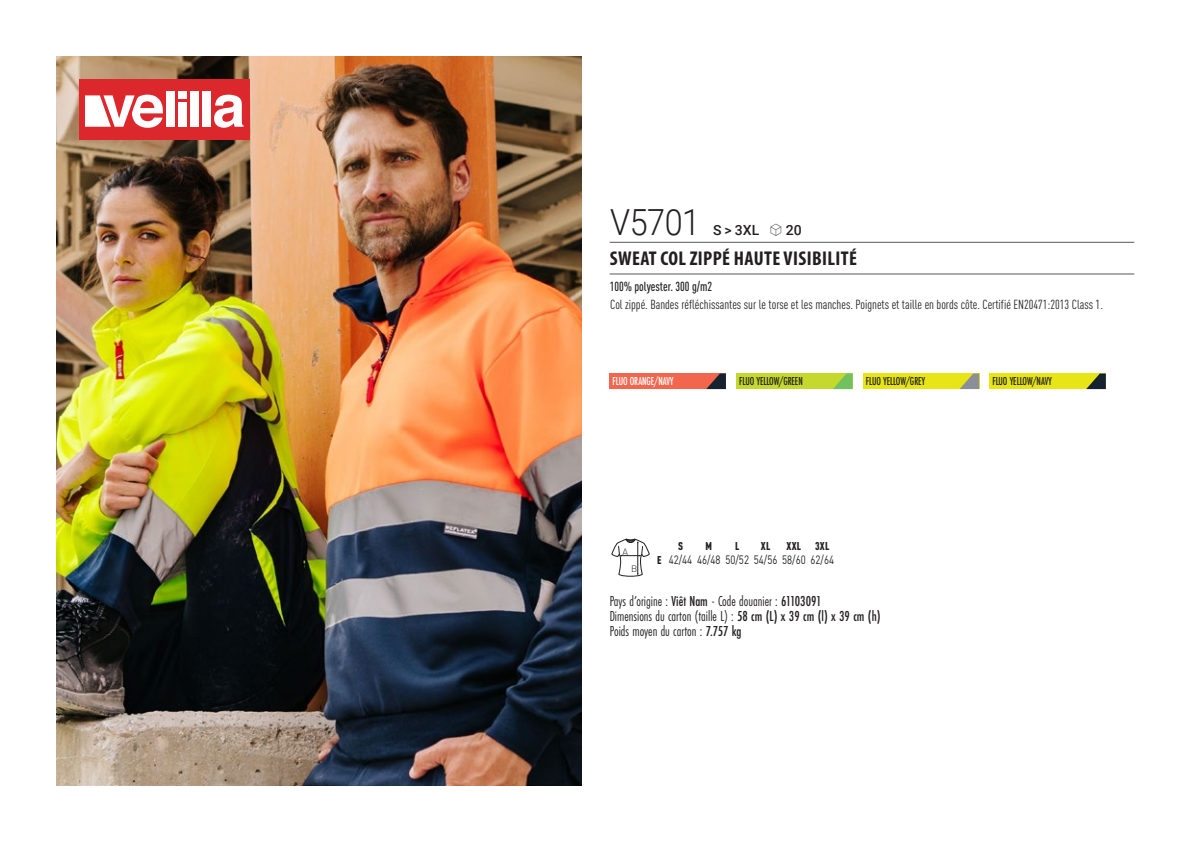
<style>
.page{position:relative;width:1191px;height:842px;background:#fff}
.page>*{position:absolute;margin:0;border:0;box-sizing:border-box;transform-origin:0 0}
.t1{font:300 36px "Roboto";letter-spacing:-.015em;color:#231f20;scale:.9 1}
.t2{font:700 condensed 20px "Myriad Pro";letter-spacing:.02em;color:#231f20}
.t3{font:15px "Futura PT Cond";color:#231f20;scale:.95 1}
.t4{font:500 14px "Roboto";color:#231f20}
.t5{font:condensed 13px "DIN Pro";color:#231f20}
.grammage_2020{font:500 condensed 13px "DIN Pro";color:#231f20;scale:.95 1}
.Coloris_nuancier_bla{font:500 12px "Futura PT Cond";letter-spacing:-.01em;color:#231f20;scale:.9 1}
._88_tailles_tab_maig{font:12px "DIN Pro";color:#231f20;scale:.8 1}
.Coloris_nuancier_bla-2{font:500 12px "Futura PT Cond";letter-spacing:-.01em;color:#fff;scale:.9 1}
._88_tailles_tab_maig-2{font:900 condensed 11.2px "DIN Pro";letter-spacing:.02em;color:#231f20;scale:.95 1}
.t6{font:300 9.2px "DIN";color:#231f20}
.s1{font-family:"Linotype Shapeshifter";font-weight:400;font-size:16px}
.s2{font-weight:900;font-stretch:condensed;font-size:11.2px}
.s3{font-weight:500}
</style>
<div class="page">
<img style="left:57px;top:57px;width:524px;height:728px">
<div style="left:79px;top:79px;width:170px;height:61px;background:#dc272d"></div>
<div style="left:166px;top:91px;width:8px;height:36px;background:#fff"></div>
<div style="left:190px;top:91px;width:8px;height:36px;background:#fff"></div>
<div style="left:202px;top:91px;width:8px;height:36px;background:#fff"></div>
<svg style="left:214px;top:95px;width:29px;height:33px"></svg>
<div style="left:178px;top:91px;width:8px;height:8px;background:#fff"></div>
<div style="left:178px;top:102px;width:8px;height:25px;background:#fff"></div>
<svg style="left:85px;top:95px;width:78px;height:33px"></svg>
<div style="left:609px;top:373px;width:117px;height:16px;background:#f2664e"></div>
<svg style="left:706px;top:373px;width:20px;height:16px"></svg>
<div style="left:736px;top:373px;width:116px;height:16px;background:#c4d82d"></div>
<svg style="left:833px;top:373px;width:19px;height:16px"></svg>
<div style="left:863px;top:373px;width:116px;height:16px;background:#e7e515"></div>
<svg style="left:960px;top:373px;width:19px;height:16px"></svg>
<div style="left:989px;top:373px;width:116px;height:16px;background:#e7e515"></div>
<svg style="left:1086px;top:373px;width:19px;height:16px"></svg>
<svg style="left:611px;top:539px;width:38px;height:37px"></svg>
<hr style="left:609px;top:242px;width:525px;height:1px;background:#57585a">
<hr style="left:609px;top:274px;width:525px;height:1px;background:#57585a">
<p class="t1" style="left:610px;top:197px;width:101px">V5701</p>
<p class="t4" style="left:713px;top:220px;width:90px">S &gt; 3XL <span class="s1">S</span> 20</p>
<p class="t2" style="left:610px;top:246px;width:249px">SWEAT COL ZIPPÉ HAUTE VISIBILITÉ</p>
<p class="grammage_2020" style="left:609px;top:277px;width:109px">100% polyester. 300 g/m2</p>
<p class="t5" style="left:610px;top:295px;width:494px">Col zippé. Bandes réfléchissantes sur le torse et les manches. Poignets et taille en bords côte. Certifié EN20471:2013 Class 1.</p>
<p class="Coloris_nuancier_bla-2" style="left:612px;top:374px;width:69px">FLUO ORANGE/NAVY</p>
<p class="Coloris_nuancier_bla" style="left:739px;top:374px;width:72px">FLUO YELLOW/GREEN</p>
<p class="Coloris_nuancier_bla" style="left:866px;top:374px;width:68px">FLUO YELLOW/GREY</p>
<p class="Coloris_nuancier_bla" style="left:992px;top:374px;width:67px">FLUO YELLOW/NAVY</p>
<p class="t6" style="left:622px;top:546px;width:7px">A</p>
<p class="t6" style="left:631px;top:563px;width:8px">B</p>
<p class="_88_tailles_tab_maig-2" style="left:678px;top:538px;width:7px">S</p>
<p class="_88_tailles_tab_maig-2" style="left:705px;top:538px;width:8px">M</p>
<p class="_88_tailles_tab_maig-2" style="left:735px;top:538px;width:6px">L</p>
<p class="_88_tailles_tab_maig-2" style="left:761px;top:538px;width:12px">XL</p>
<p class="_88_tailles_tab_maig-2" style="left:786px;top:538px;width:46px">XXL 3XL</p>
<p class="_88_tailles_tab_maig" style="left:657px;top:550px;width:222px"><span class="s2">E</span> 42/44 46/48 50/52 54/56 58/60 62/64</p>
<p class="t3" style="left:609px;top:592px;width:224px">Pays d’origine : <span class="s3">Viêt Nam</span> - Code douanier : <span class="s3">61103091</span></p>
<p class="t3" style="left:609px;top:607px;width:287px">Dimensions du carton (taille L) : <span class="s3">58 cm (L) x 39 cm (l) x 39 cm (h)</span></p>
<p class="t3" style="left:609px;top:622px;width:140px">Poids moyen du carton : <span class="s3">7.757 kg</span></p>
</div>
